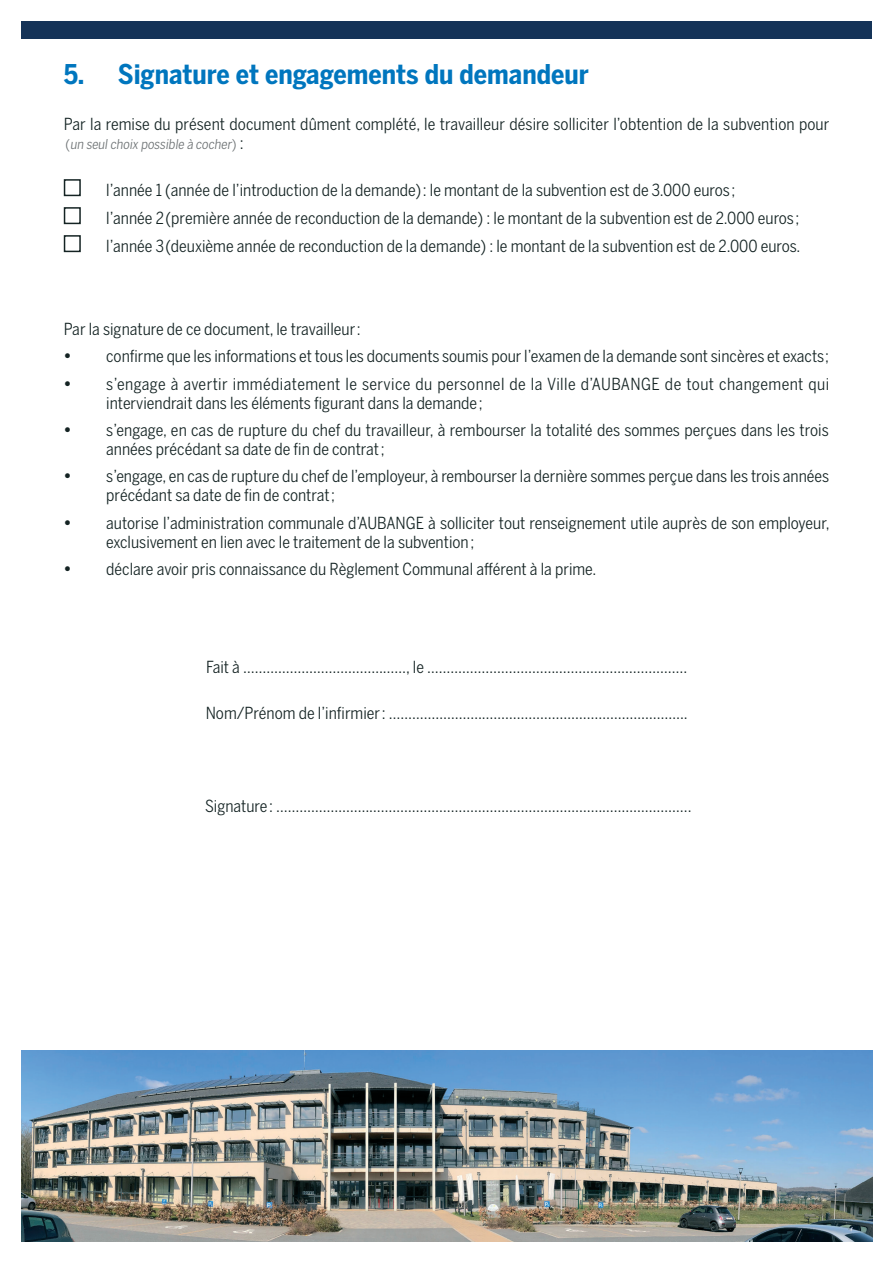
<style>
.page{position:relative;width:893px;height:1263px;background:#fff}
.page>*{position:absolute;margin:0;border:0;box-sizing:border-box;transform-origin:0 0}
.t1{font:700 27px "Benton Sans Cond";color:#0076be}
.t2{font:16.5px/18.9px "Benton Sans Cond";color:#142323}
.t3{font:16.5px/19px "Benton Sans Cond";letter-spacing:.02em;color:#142323}
.t4{font:13.5px "Benton Sans Cond";color:#6d7274}
.s1{font-size:16.5px;color:#142323}
</style>
<div class="page">
<div style="left:64px;top:179px;width:17px;height:17px;border:2px solid #142323"></div>
<div style="left:64px;top:207px;width:17px;height:17px;border:2px solid #142323"></div>
<div style="left:64px;top:235px;width:17px;height:17px;border:2px solid #142323"></div>
<div style="left:21px;top:21px;width:851px;height:17px;background:#153358"></div>
<img style="left:21px;top:1050px;width:852px;height:192px">
<h1 class="t1" style="left:64px;top:58px;width:527px">5. Signature et engagements du demandeur</h1>
<p class="t2" style="left:64px;top:115px;width:767px">Par la remise du présent document dûment complété, le travailleur désire solliciter l’obtention de la subvention pour</p>
<p class="t4" style="left:65px;top:136px;width:180px">( un seulchoix possible à cocher) <span class="s1">:</span></p>
<p class="t2" style="left:106px;top:176px;width:696px;line-height:28px">l’année 1 (année de l’introduction de la demande) : le montant de la subvention est de 3.000 euros ;<br>l’année 2 (première année de reconduction de la demande) : le montant de la subvention est de 2.000 euros ; l’année 3 (deuxième année de reconduction de la demande) : le montant de la subvention est de 2.000 euros.</p>
<p class="t2" style="left:64px;top:319px;width:298px">Par la signature de ce document, le travailleur :</p>
<p class="t2" style="left:64px;top:346px;width:767px">• confirme que les informations et tous les documents soumis pour l’examen de la demande sont sincères et exacts ;</p>
<p class="t3" style="left:106px;top:374px;width:724px;text-indent:-43px">• s’engage à avertir immédiatement le service du personnel de la Ville d’AUBANGE de tout changement qui interviendrait dans les éléments figurant dans la demande ;</p>
<p class="t2" style="left:106px;top:420px;width:724px;text-indent:-43px">• s’engage, en cas de rupture du chef du travailleur, à rembourser la totalité des sommes perçues dans les trois années précédant sa date de fin de contrat ;</p>
<p class="t2" style="left:106px;top:467px;width:724px;text-indent:-43px">• s’engage, en cas de rupture du chef de l’employeur, à rembourser la dernière sommes perçue dans les trois années précédant sa date de fin de contrat ;</p>
<p class="t2" style="left:106px;top:513px;width:725px;text-indent:-43px">• autorise l’administration communale d’AUBANGE à solliciter tout renseignement utile auprès de son employeur, exclusivement en lien avec le traitement de la subvention ;</p>
<p class="t2" style="left:64px;top:560px;width:534px">• déclare avoir pris connaissance du Règlement Communal afférent à la prime.</p>
<p class="t2" style="left:206px;top:657px;width:483px">Fait à ……………………………………, le ………………………………………………………….</p>
<p class="t2" style="left:206px;top:703px;width:484px">Nom/Prénom de l’infirmier : …………………………………………………………………..</p>
<p class="t2" style="left:205px;top:796px;width:488px">Signature : ……………………………………………………………………………………………..</p>
</div>
